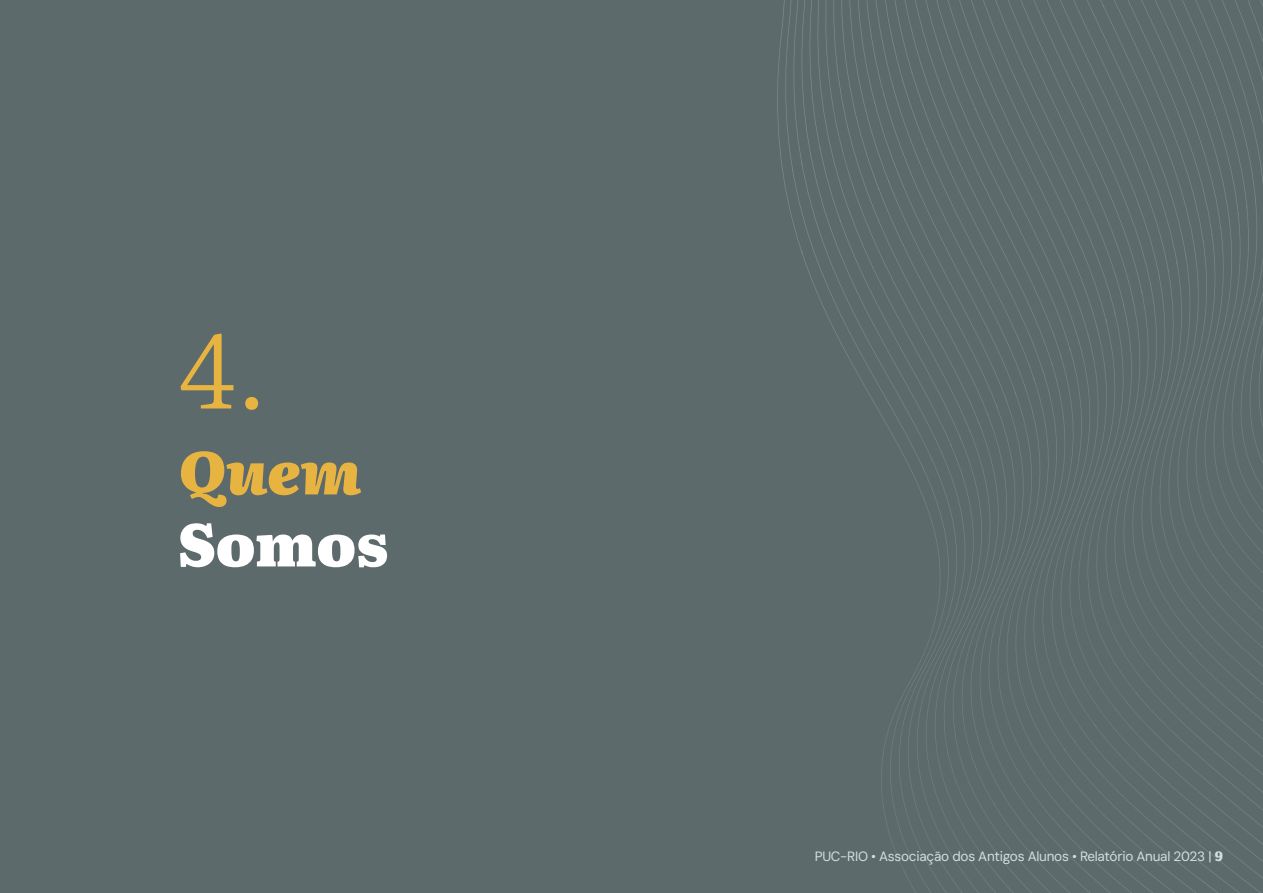
<style>
.page{position:relative;width:1263px;height:893px;background:#5d6a6b}
.page>*{position:absolute;margin:0;border:0;box-sizing:border-box;transform-origin:0 0}
.t1{font:300 105px "Literata 24 pt";color:#e8b441}
.t2{font:900 60px "Literata 24 pt";letter-spacing:-.005em;color:#fff}
.t3{font:italic 900 60px "Literata 24 pt";color:#e8b441}
.t4{font:13.5px "DM Sans 9 pt";letter-spacing:-.02em;color:#d4dfde}
.s1{font-family:"Literata 24 pt";font-weight:800}
</style>
<div class="page">
<svg style="left:794px;top:0;width:469px;height:893px"></svg>
<p class="t1" style="left:178px;top:290px;width:90px">4.</p>
<p class="t3" style="left:178px;top:420px;width:184px">Quem</p>
<p class="t2" style="left:178px;top:492px;width:212px">Somos</p>
<p class="t4" style="left:815px;top:848px;width:410px">PUC-RIO • Associação dos Antigos Alunos • Relatório Anual 2023 | <span class="s1">9</span></p>
</div>
